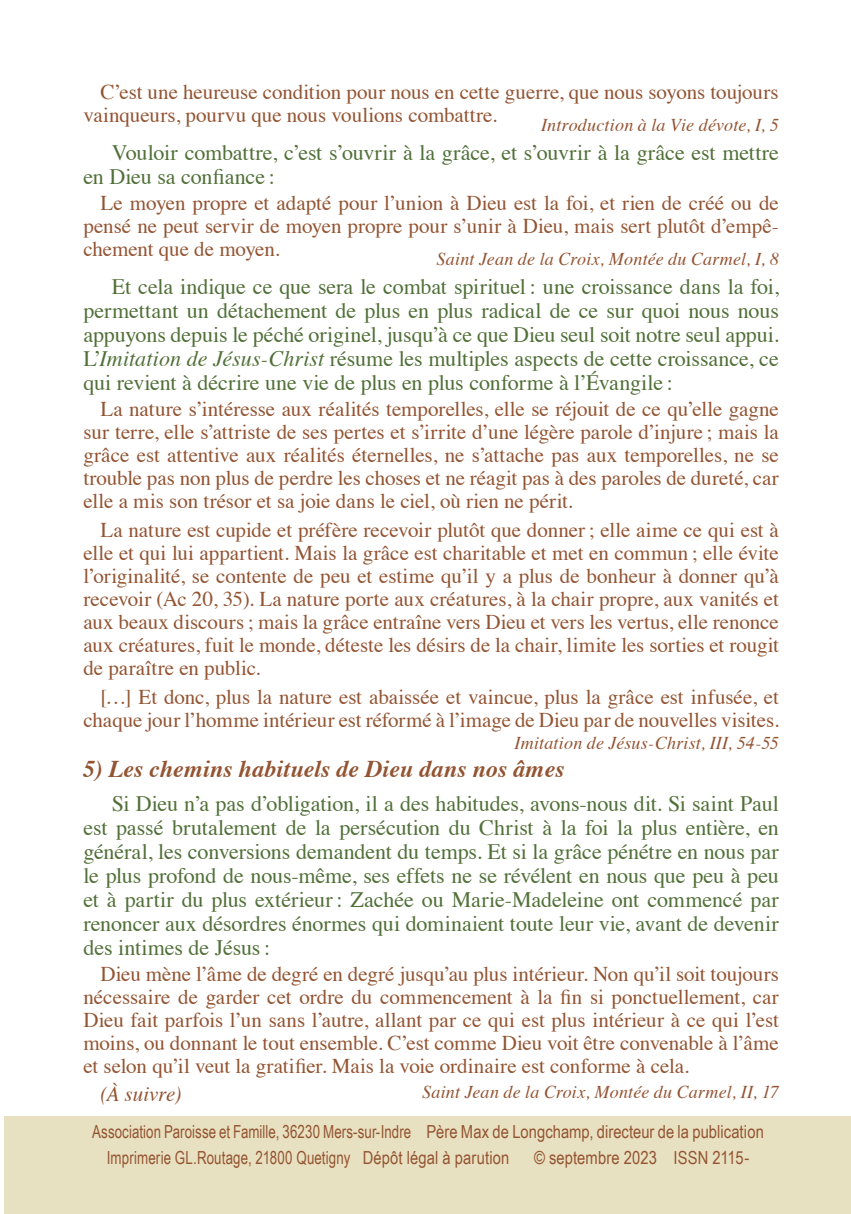
<style>
.page{position:relative;width:851px;height:1214px;background:#fff}
.page>*{position:absolute;margin:0;border:0;box-sizing:border-box;transform-origin:0 0}
.t1{font:italic 700 24px "Times";letter-spacing:.005em;color:#935432}
.t2{font:22px/24px "Times";letter-spacing:-.005em;color:#517038;text-align:justify}
.t3{font:21px/23px "Times";letter-spacing:-.005em;color:#935432;text-align:justify}
.t4{font:italic 21px "Times";color:#935432}
.t5{font:18px/25.6px "Arial Narrow";letter-spacing:.005em;color:#935432;scale:.9 1}
.t6{font:italic 18px "Times";letter-spacing:.01em;color:#935432}
.t7{font:18px "Arial Narrow";letter-spacing:.005em;color:#935432}
.s1{font-style:italic}
</style>
<div class="page">
<div style="left:4px;top:1116px;width:846px;height:97px;background:#e8e1c1"></div>
<p class="t3" style="left:83px;top:79px;width:696px;text-indent:17px">C’est une heureuse condition pour nous en cette guerre, que nous soyons toujours vainqueurs, pourvu que nous voulions combattre.</p>
<p class="t6" style="left:541px;top:109px;width:239px">Introduction à la Vie dévote, I, 5</p>
<p class="t2" style="left:83px;top:139px;width:697px;text-indent:28px">Vouloir combattre, c’est s’ouvrir à la grâce, et s’ouvrir à la grâce est mettre en Dieu sa confiance :</p>
<p class="t3" style="left:83px;top:190px;width:697px;text-indent:17px">Le moyen propre et adapté pour l’union à Dieu est la foi, et rien de créé ou de pensé ne peut servir de moyen propre pour s’unir à Dieu, mais sert plutôt d’empê&shy;chement que de moyen.</p>
<p class="t6" style="left:436px;top:243px;width:344px">Saint Jean de la Croix, Montée du Carmel, I, 8</p>
<p class="t2" style="left:83px;top:273px;width:697px;text-indent:28px">Et cela indique ce que sera le combat spirituel : une croissance dans la foi, permettant un détachement de plus en plus radical de ce sur quoi nous nous appuyons depuis le péché originel, jusqu’à ce que Dieu seul soit notre seul appui.<br>L’<span class="s1">Imitation de Jésus-Christ</span> résume les multiples aspects de cette croissance, ce qui revient à décrire une vie de plus en plus conforme à l’Évangile :</p>
<p class="t3" style="left:83px;top:396px;width:697px;text-indent:17px">La nature s’intéresse aux réalités temporelles, elle se réjouit de ce qu’elle gagne sur terre, elle s’attriste de ses pertes et s’irrite d’une légère parole d’injure ; mais la grâce est attentive aux réalités éternelles, ne s’attache pas aux temporelles, ne se trouble pas non plus de perdre les choses et ne réagit pas à des paroles de dureté, car elle a mis son trésor et sa joie dans le ciel, où rien ne périt.</p>
<p class="t3" style="left:83px;top:516px;width:697px;text-indent:17px">La nature est cupide et préfère recevoir plutôt que donner ; elle aime ce qui est à elle et qui lui appartient. Mais la grâce est charitable et met en commun ; elle évite l’originalité, se contente de peu et estime qu’il y a plus de bonheur à donner qu’à recevoir (Ac 20, 35). La nature porte aux créatures, à la chair propre, aux vanités et aux beaux discours ; mais la grâce entraîne vers Dieu et vers les vertus, elle renonce aux créatures, fuit le monde, déteste les désirs de la chair, limite les sorties et rougit de paraître en public.</p>
<p class="t3" style="left:83px;top:683px;width:697px;text-align:right">[…] Et donc, plus la nature est abaissée et vaincue, plus la grâce est infusée, et chaque jour l’homme intérieur est réformé à l’image de Dieu par de nouvelles visites.</p>
<p class="t6" style="left:514px;top:727px;width:266px">Imitation de Jésus-Christ, III, 54-55</p>
<p class="t1" style="left:83px;top:746px;width:482px">5) Les chemins habituels de Dieu dans nos âmes</p>
<p class="t2" style="left:83px;top:790px;width:697px;text-indent:28px">Si Dieu n’a pas d’obligation, il a des habitudes, avons-nous dit. Si saint Paul est passé brutalement de la persécution du Christ à la foi la plus entière, en général, les conversions demandent du temps. Et si la grâce pénétre en nous par le plus profond de nous-même, ses effets ne se révélent en nous que peu à peu et à partir du plus extérieur : Zachée ou Marie-Madeleine ont commencé par renoncer aux désordres énormes qui dominaient toute leur vie, avant de devenir des intimes de Jésus :</p>
<p class="t3" style="left:83px;top:960px;width:697px;text-indent:17px">Dieu mène l’âme de degré en degré jusqu’au plus intérieur. Non qu’il soit toujours nécessaire de garder cet ordre du commencement à la fin si ponctuellement, car Dieu fait parfois l’un sans l’autre, allant par ce qui est plus intérieur à ce qui l’est moins, ou donnant le tout ensemble. C’est comme Dieu voit être convenable à l’âme et selon qu’il veut la gratifier. Mais la voie ordinaire est conforme à cela.</p>
<p class="t4" style="left:100px;top:1075px;width:82px">(À suivre)</p>
<p class="t6" style="left:422px;top:1075px;width:358px">Saint Jean de la Croix, Montée du Carmel, II, 17</p>
<p class="t5" style="left:107px;top:1118px;width:731px;text-indent:-15px">Association Paroisse et Famille, 36230 Mers-sur-Indre Père Max de Longchamp, directeur de la publication<br>Imprimerie GL.Routage, 21800 Quetigny Dépôt légal à parution</p>
<p class="t7" style="left:534px;top:1144px;width:217px">© septembre 2023 ISSN 2115-</p>
</div>
